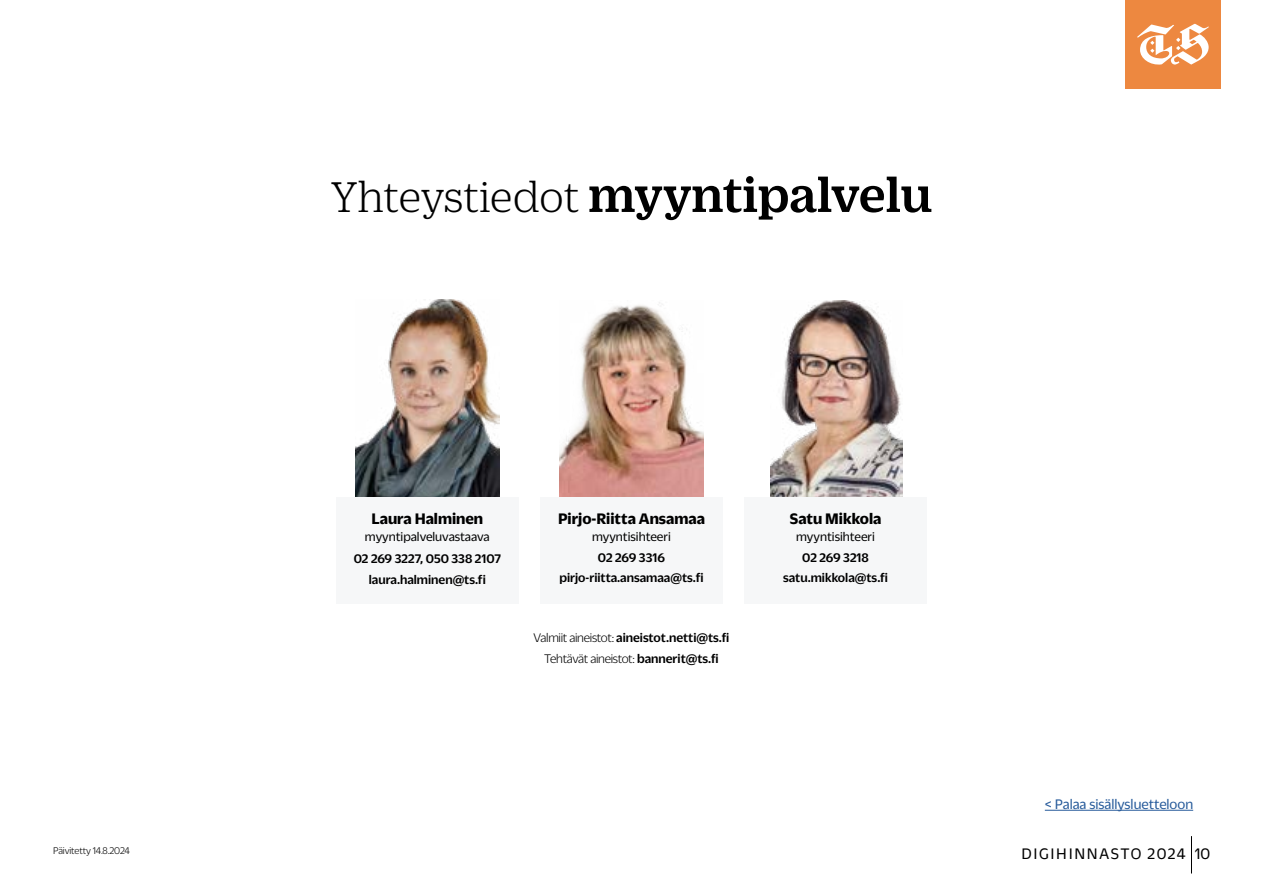
<style>
.page{position:relative;width:1263px;height:893px;background:#fff}
.page>*{position:absolute;margin:0;border:0;box-sizing:border-box;transform-origin:0 0}
.t1{font:500 52.5px "Duplicate Ionic";letter-spacing:-.005em;color:#000}
.t2{font:700 16.5px "Duplicate Sans";color:#000}
.t3{font:16.5px "Duplicate Sans";letter-spacing:.1em;color:#000}
.t4{font:15px "Duplicate Sans";color:#275b9b}
.t5{font:500 13.5px/20.7px "Duplicate Sans";color:#000;text-align:center}
.t6{font:300 13.5px/20.7px "Duplicate Sans";letter-spacing:-.025em;color:#000;text-align:center}
.t7{font:13.5px "Duplicate Sans";color:#000}
.t8{font:300 10.5px "Duplicate Sans";letter-spacing:-.015em;color:#000}
.s1{font-weight:300;font-size:46.5px}
.s2{font-weight:500}
</style>
<div class="page">
<hr style="left:1045px;top:810px;width:148px;height:1px;background:#275b9b">
<div style="left:1125px;top:0;width:95px;height:88px;background:#ed8840"></div>
<svg style="left:1137px;top:24px;width:72px;height:41px"></svg>
<hr style="left:1191px;top:836px;width:1px;height:37px;background:#000">
<img style="left:560px;top:302px;width:144px;height:195px">
<div style="left:540px;top:498px;width:183px;height:106px;background:#f6f7f8"></div>
<img style="left:356px;top:300px;width:144px;height:197px">
<div style="left:336px;top:498px;width:183px;height:106px;background:#f6f7f8"></div>
<img style="left:770px;top:300px;width:132px;height:197px">
<div style="left:744px;top:498px;width:183px;height:106px;background:#f6f7f8"></div>
<h1 class="t1" style="left:331px;top:158px;width:603px"><span class="s1">Yhteystiedot</span> myyntipalvelu</h1>
<p class="t2" style="left:371px;top:508px;width:113px">Laura Halminen</p>
<p class="t7" style="left:365px;top:528px;width:126px">myyntipalveluvastaava</p>
<p class="t5" style="left:354px;top:547px;width:149px">02 269 3227, 050 338 2107 laura.halminen@ts.fi</p>
<p class="t2" style="left:558px;top:508px;width:148px">Pirjo-Riitta Ansamaa</p>
<p class="t7" style="left:592px;top:528px;width:80px">myyntisihteeri</p>
<p class="t5" style="left:559px;top:546px;width:146px">02 269 3316 pirjo-riitta.ansamaa@ts.fi</p>
<p class="t6" style="left:534px;top:627px;width:197px">Valmiit aineistot: <span class="s2">aineistot.netti@ts.fi<br></span>Tehtävät aineistot: <span class="s2">bannerit@ts.fi</span></p>
<p class="t2" style="left:790px;top:508px;width:93px">Satu Mikkola</p>
<p class="t7" style="left:796px;top:528px;width:80px">myyntisihteeri</p>
<p class="t5" style="left:783px;top:546px;width:106px">02 269 3218 satu.mikkola@ts.fi</p>
<p class="t4" style="left:1045px;top:795px;width:150px">&lt; Palaa sisällysluetteloon</p>
<p class="t8" style="left:53px;top:844px;width:78px">Päivitetty 14.8.2024</p>
<p class="t3" style="left:1021px;top:843px;width:190px">DIGIHINNASTO 2024 10</p>
</div>
